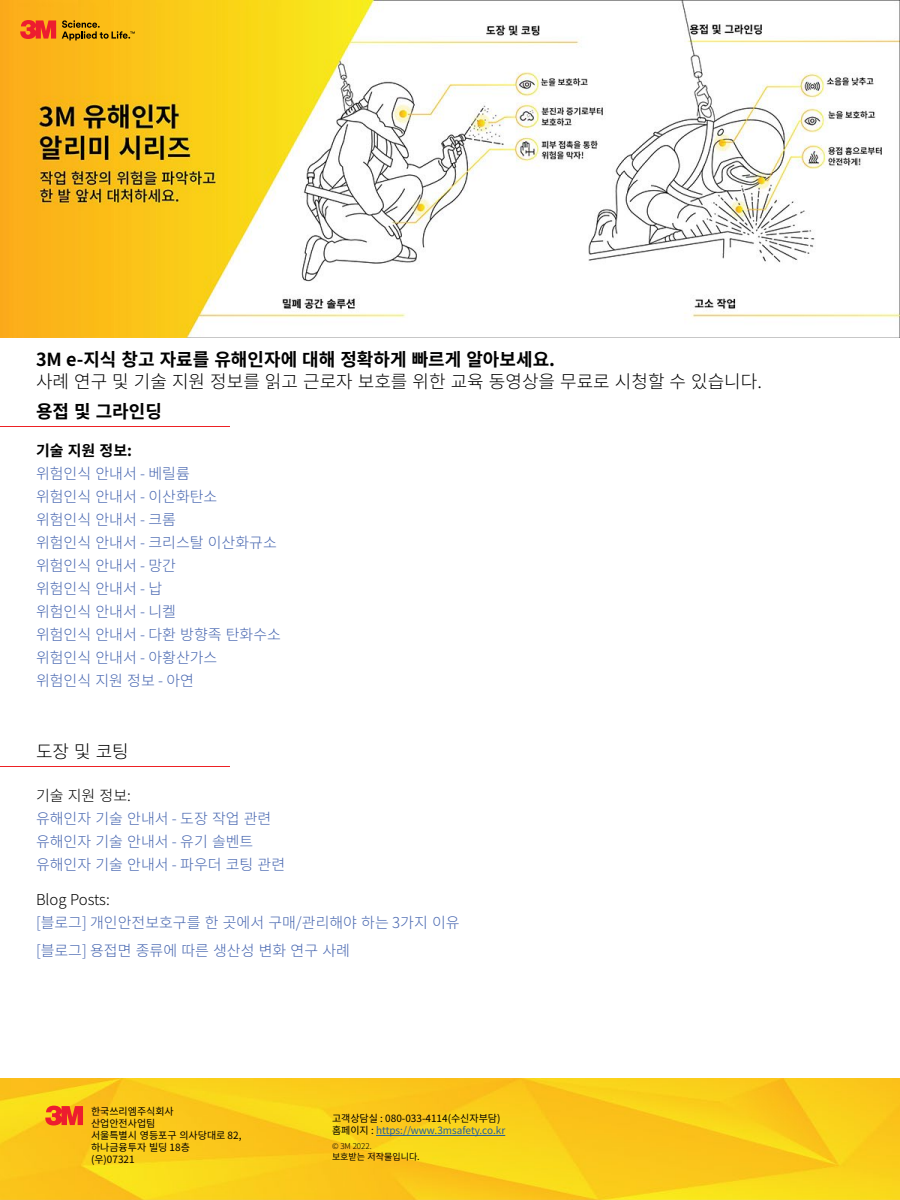
<style>
.page{position:relative;width:900px;height:1200px;background:#fff}
.page>*{position:absolute;margin:0;border:0;box-sizing:border-box;transform-origin:0 0}
.t1{font:300 18px "Noto Sans CJ Kkr";color:#000}
.t2{font:700 18px "Noto Sans CJ Kkr";color:#000}
.t3{font:300 15px/23px "Noto Sans CJ Kkr";color:#4464af}
.t4{font:300 15px "Noto Sans CJ Kkr";color:#000}
.t5{font:700 15px "Noto Sans CJ Kkr";color:#000}
.t6{font:10px/12px "Noto Sans CJ Kkr";color:#000}
.t7{font:9px "Noto Sans CJ Kkr";color:#000}
.t8{font:300 8px "Noto Sans CJ Kkr";color:#000}
.s1{color:#215e9e}
</style>
<div class="page">
<img style="left:0;top:0;width:900px;height:338px">
<img style="left:0;top:1078px;width:900px;height:122px">
<hr style="left:0;top:426px;width:230px;height:1px;background:#ed2124">
<hr style="left:0;top:766px;width:230px;height:1px;background:#ed2124">
<svg style="left:20px;top:20px;width:36px;height:19px"></svg>
<svg style="left:62px;top:20px;width:73px;height:20px"></svg>
<svg style="left:45px;top:1106px;width:38px;height:20px"></svg>
<hr style="left:376px;top:1135px;width:129px;height:1px;background:#215e9e">
<p class="t2" style="left:36px;top:350px;width:521px">3M e-지식 창고 자료를 유해인자에 대해 정확하게 빠르게 알아보세요.</p>
<p class="t1" style="left:36px;top:371px;width:727px">사례 연구 및 기술 지원 정보를 읽고 근로자 보호를 위한 교육 동영상을 무료로 시청할 수 있습니다.</p>
<p class="t2" style="left:36px;top:402px;width:127px">용접 및 그라인딩</p>
<p class="t5" style="left:36px;top:442px;width:98px">기술 지원 정보:</p>
<p class="t3" style="left:36px;top:462px;width:155px">위험인식 안내서 - 베릴륨</p>
<p class="t3" style="left:36px;top:485px;width:183px">위험인식 안내서 - 이산화탄소</p>
<p class="t3" style="left:36px;top:508px;width:142px">위험인식 안내서 - 크롬</p>
<p class="t3" style="left:36px;top:531px;width:247px">위험인식 안내서 - 크리스탈 이산화규소 위험인식 안내서 - 망간<br>위험인식 안내서 - 납<br>위험인식 안내서 - 니켈<br>위험인식 안내서 - 다환 방향족 탄화수소 위험인식 안내서 - 아황산가스<br>위험인식 지원 정보 - 아연</p>
<p class="t1" style="left:36px;top:742px;width:94px">도장 및 코팅</p>
<p class="t4" style="left:36px;top:787px;width:96px">기술 지원 정보:</p>
<p class="t3" style="left:36px;top:807px;width:237px">유해인자 기술 안내서 - 도장 작업 관련</p>
<p class="t3" style="left:36px;top:830px;width:219px">유해인자 기술 안내서 - 유기 솔벤트</p>
<p class="t3" style="left:36px;top:853px;width:251px">유해인자 기술 안내서 - 파우더 코팅 관련</p>
<p class="t4" style="left:36px;top:891px;width:75px">Blog Posts:</p>
<p class="t3" style="left:36px;top:911px;width:425px">[블로그] 개인안전보호구를 한 곳에서 구매/관리해야 하는 3가지 이유</p>
<p class="t3" style="left:36px;top:939px;width:315px">[블로그] 용접면 종류에 따른 생산성 변화 연구 사례</p>
<p class="t6" style="left:91px;top:1106px;width:152px">한국쓰리엠주식회사<br>산업안전사업팀<br>서울특별시 영등포구 의사당대로 82, 하나금융투자 빌딩 18층<br>(우)07321</p>
<p class="t6" style="left:332px;top:1113px;width:175px">고객상담실 : 080-033-4114(수신자부담) 홈페이지 : <span class="s1">https://www.3msafety.co.kr</span></p>
<p class="t8" style="left:332px;top:1142px;width:41px">© 3M 2022.</p>
<p class="t7" style="left:332px;top:1152px;width:89px">보호받는 저작물입니다.</p>
</div>
